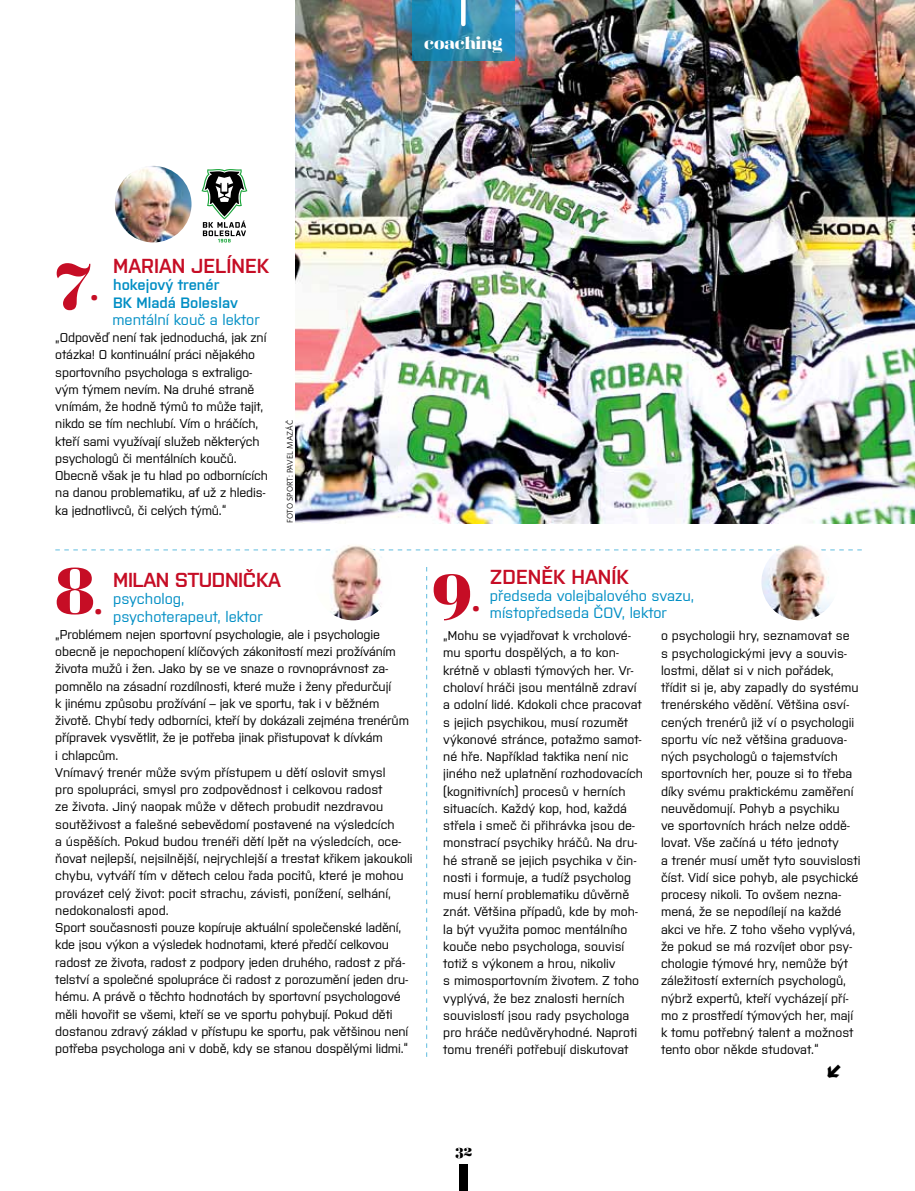
<style>
.page{position:relative;width:915px;height:1191px;background:#fff}
.page>*{position:absolute;margin:0;border:0;box-sizing:border-box;transform-origin:0 0}
.t1{font:67.5px "Magnel";color:#c60d25}
.t2{font:27px "Magnel";color:#c60d25}
.t3{font:600 20.25px "Purista";color:#c60d25}
.t4{font:600 20.25px "Purista";letter-spacing:-.02em;color:#c60d25}
.t5{font:800 17.55px "Calypso E";color:#000}
.t6{font:16.5px "Magnel";color:#fff}
.t7{font:500 15px/17.2px "Purista";color:#008ec4}
.t8{font:600 15px/17.2px "Purista";color:#008ec4}
.t9{font:15px "Magnel";color:#000}
.t10{font:500 12.75px/17.2px "Purista";color:#000}
.t11{font:8.25px "Whitney C Ebook";color:#000}
</style>
<div class="page">
<div style="left:459px;top:1164px;width:9px;height:27px;background:#000"></div>
<img style="left:296px;top:0;width:618px;height:523px">
<svg style="left:55px;top:549px;width:806px;height:1px"></svg>
<svg style="left:426px;top:567px;width:1px;height:489px"></svg>
<img style="left:315px;top:544px;width:76px;height:76px;border-radius:38px">
<img style="left:761px;top:544px;width:76px;height:76px;border-radius:38px">
<img style="left:115px;top:166px;width:76px;height:76px;border-radius:38px">
<svg style="left:201px;top:169px;width:46px;height:73px"></svg>
<svg style="left:412px;top:0;width:102px;height:60px;background:#288cb4"></svg>
<svg style="left:461px;top:0;width:4px;height:24px"></svg>
<p class="t6" style="left:424px;top:33px;width:79px">coaching</p>
<h3 class="t3" style="left:113px;top:251px;width:157px">MARIAN JELÍNEK</h3>
<p class="t8" style="left:113px;top:275px;width:126px">HOKEJOVÝ TRENÉR<br>BK MLADÁ BOLESLAV</p>
<p class="t7" style="left:112px;top:310px;width:149px">mentální kouč a lektor</p>
<p class="t10" style="left:55px;top:328px;width:214px">„Odpověď není tak jednoduchá, jak zní otázka! O kontinuální práci nějakého sportovního psychologa s extraligo&shy;vým týmem nevím. Na druhé straně vnímám, že hodně týmů to může tajit, nikdo se tím nechlubí. Vím o hráčích, kteří sami využívají služeb některých psychologů či mentálních koučů.<br>Obecně však je tu hlad po odbornících na danou problematiku, ať už z hledis&shy;ka jednotlivců, či celých týmů.“</p>
<h1 class="t1" style="left:55px;top:232px;width:37px">7</h1>
<h2 class="t2" style="left:90px;top:273px;width:9px">.</h2>
<p class="t11" style="left:285px;top:523px;width:105px;rotate:-90deg">foto sport: pavel mazáč</p>
<h1 class="t1" style="left:55px;top:546px;width:41px">8</h1>
<h3 class="t4" style="left:113px;top:565px;width:169px">MILAN STUDNIČKA</h3>
<p class="t7" style="left:113px;top:589px;width:151px">psycholog, psychoterapeut, lektor</p>
<p class="t10" style="left:55px;top:624px;width:359px">„Problémem nejen sportovní psychologie, ale i psychologie obecně je nepochopení klíčových zákonitostí mezi prožíváním života mužů i žen. Jako by se ve snaze o rovnoprávnost za&shy;pomnělo na zásadní rozdílnosti, které muže i ženy předurčují<br>k jinému způsobu prožívání – jak ve sportu, tak i v běžném životě. Chybí tedy odborníci, kteří by dokázali zejména trenérům přípravek vysvětlit, že je potřeba jinak přistupovat k dívkám<br>i chlapcům.<br>Vnímavý trenér může svým přístupem u dětí oslovit smysl<br>pro spolupráci, smysl pro zodpovědnost i celkovou radost<br>ze života. Jiný naopak může v dětech probudit nezdravou soutěživost a falešné sebevědomí postavené na výsledcích<br>a úspěších. Pokud budou trenéři dětí lpět na výsledcích, oce&shy;ňovat nejlepší, nejsilnější, nejrychlejší a trestat křikem jakoukoli chybu, vytváří tím v dětech celou řada pocitů, které je mohou provázet celý život: pocit strachu, závisti, ponížení, selhání, nedokonalosti apod.<br>Sport současnosti pouze kopíruje aktuální společenské ladění, kde jsou výkon a výsledek hodnotami, které předčí celkovou radost ze života, radost z podpory jeden druhého, radost z přá&shy;telství a společné spolupráce či radost z porozumění jeden dru&shy;hému. A právě o těchto hodnotách by sportovní psychologové měli hovořit se všemi, kteří se ve sportu pohybují. Pokud děti dostanou zdravý základ v přístupu ke sportu, pak většinou není potřeba psychologa ani v době, kdy se stanou dospělými lidmi.“</p>
<h2 class="t2" style="left:94px;top:587px;width:9px">.</h2>
<h3 class="t3" style="left:489px;top:562px;width:141px">ZDENĚK HANÍK</h3>
<p class="t7" style="left:489px;top:586px;width:206px">předseda volejbalového svazu, místopředseda ČOV, lektor</p>
<p class="t10" style="left:443px;top:626px;width:201px">„Mohu se vyjadřovat k vrcholové&shy;mu sportu dospělých, a to kon&shy;krétně v oblasti týmových her. Vr&shy;choloví hráči jsou mentálně zdraví a odolní lidé. Kdokoli chce pracovat s jejich psychikou, musí rozumět výkonové stránce, potažmo samot&shy;né hře. Například taktika není nic jiného než uplatnění rozhodovacích (kognitivních) procesů v herních situacích. Každý kop, hod, každá střela i smeč či přihrávka jsou de&shy;monstrací psychiky hráčů. Na dru&shy;hé straně se jejich psychika v čin&shy;nosti i formuje, a tudíž psycholog musí herní problematiku důvěrně znát. Většina případů, kde by moh&shy;la být využita pomoc mentálního kouče nebo psychologa, souvisí totiž s výkonem a hrou, nikoliv<br>s mimosportovním životem. Z toho vyplývá, že bez znalosti herních souvislostí jsou rady psychologa pro hráče nedůvěryhodné. Naproti tomu trenéři potřebují diskutovat</p>
<p class="t10" style="left:660px;top:626px;width:201px">o psychologii hry, seznamovat se<br>s psychologickými jevy a souvis&shy;lostmi, dělat si v nich pořádek, třídit si je, aby zapadly do systému trenérského vědění. Většina osví&shy;cených trenérů již ví o psychologii sportu víc než většina graduova&shy;ných psychologů o tajemstvích sportovních her, pouze si to třeba díky svému praktickému zaměření neuvědomují. Pohyb a psychiku<br>ve sportovních hrách nelze oddě&shy;lovat. Vše začíná u této jednoty<br>a trenér musí umět tyto souvislosti číst. Vidí sice pohyb, ale psychické procesy nikoli. To ovšem nezna&shy;mená, že se nepodílejí na každé akci ve hře. Z toho všeho vyplývá, že pokud se má rozvíjet obor psy&shy;chologie týmové hry, nemůže být záležitostí externích psychologů, nýbrž expertů, kteří vycházejí pří&shy;mo z prostředí týmových her, mají k tomu potřebný talent a možnost tento obor někde studovat.“</p>
<h1 class="t1" style="left:432px;top:543px;width:42px">9</h1>
<h2 class="t2" style="left:472px;top:583px;width:9px">.</h2>
<h3 class="t5" style="left:825px;top:1056px;width:19px">↙</h3>
<p class="t9" style="left:455px;top:1141px;width:18px">32</p>
</div>
